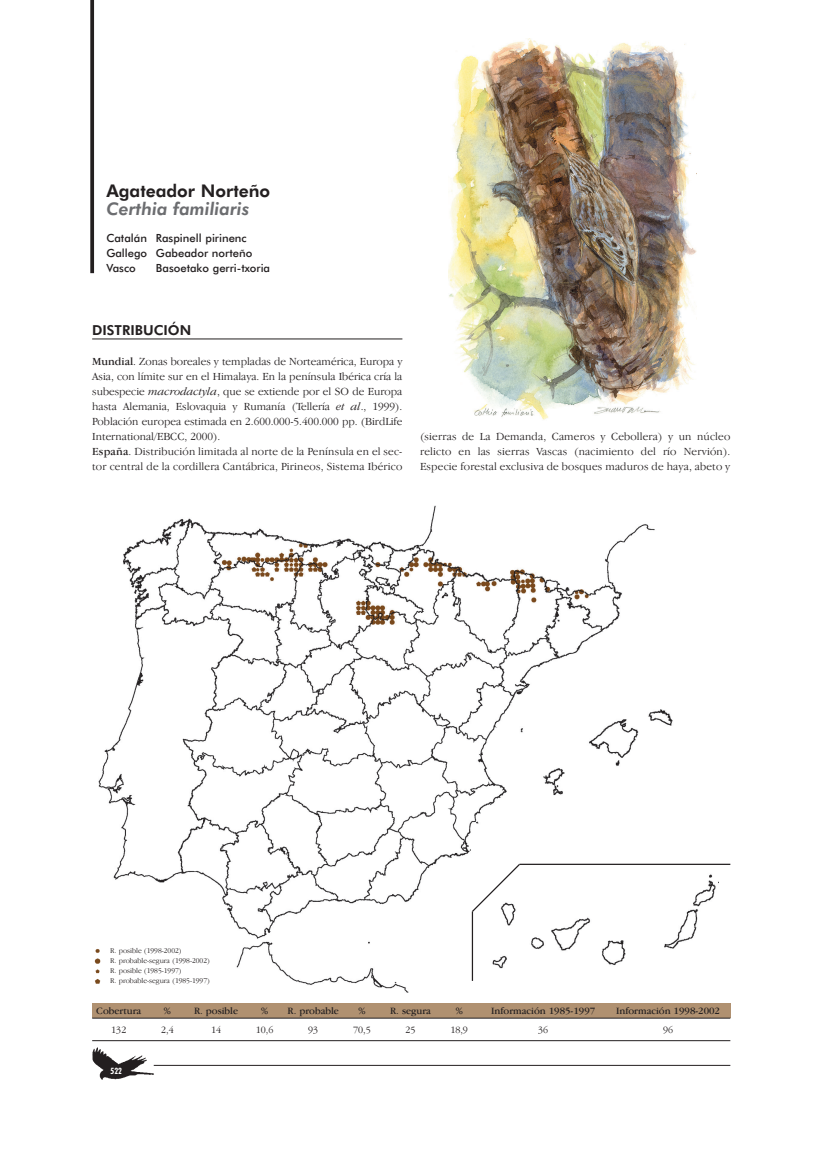
<style>
.page{position:relative;width:819px;height:1156px;background:#fff}
.page>*{position:absolute;margin:0;border:0;box-sizing:border-box;transform-origin:0 0}
.t1{font:italic 800 17.5px "Futura BT";color:#6c6d70}
.t2{font:800 17.5px "Futura BT";color:#231f20}
.t3{font:800 13.75px "Futura BT";color:#231f20}
.t4{font:300 11.25px/15px "Garamond IT Cby BT";color:#231f20}
.t5{font:500 11.25px/15px "Futura BT";color:#231f20}
.t6{font:10px "Garamond IT Cby BT";color:#231f20}
.t7{font:300 10px "Garamond IT Cby BT";color:#231f20}
.t8{font:700 condensed 8.75px "Futura BT";color:#fff}
.t9{font:300 7.5px/10px "Garamond IT Cby BT";color:#231f20}
.s1{font-weight:400}
.s2{font-style:italic}
</style>
<div class="page">
<img style="left:448px;top:39px;width:248px;height:381px">
<img style="left:98px;top:505px;width:620px;height:487px">
<div style="left:92px;top:1002px;width:638px;height:15px;background:#b09171"></div>
<hr style="left:92px;top:1017px;width:638px;height:1px;background:#231f20">
<hr style="left:92px;top:1040px;width:638px;height:1px;background:#231f20">
<img style="left:94px;top:944px;width:14px;height:41px">
<hr style="left:472px;top:911px;width:1px;height:69px;background:#231f20">
<svg style="left:470px;top:862px;width:51px;height:51px"></svg>
<hr style="left:519px;top:863px;width:211px;height:1px;background:#231f20">
<hr style="left:92px;top:338px;width:310px;height:1px;background:#231f20">
<svg style="left:90px;top:0;width:4px;height:273px"></svg>
<img style="left:92px;top:1047px;width:68px;height:33px">
<hr style="left:154px;top:1064px;width:576px;height:1px;background:#231f20">
<h1 class="t2" style="left:106px;top:184px;width:165px">Agateador Norteño</h1>
<h1 class="t1" style="left:106px;top:202px;width:145px">Certhia familiaris</h1>
<p class="t5" style="left:106px;top:232px;width:147px">Catalán Raspinell pirinenc<br>Gallego Gabeador norteño<br>Vasco</p>
<p class="t5" style="left:156px;top:262px;width:116px">Basoetako gerri-txoria</p>
<p class="t3" style="left:92px;top:324px;width:101px">DISTRIBUCIÓN</p>
<p class="t4" style="left:92px;top:355px;width:312px"><span class="s1">Mundial</span>. Zonas boreales y templadas de Norteamérica, Europa y Asia, con límite sur en el Himalaya. En la península Ibérica cría la subespecie <span class="s2">macrodactyla</span>, que se extiende por el SO de Europa hasta Alemania, Eslovaquia y Rumanía (Tellería <span class="s2">et al</span>., 1999).<br>Población europea estimada en 2.600.000-5.400.000 pp. (BirdLife International/EBCC, 2000).<br><span class="s1">España</span>. Distribución limitada al norte de la Península en el sec&shy;tor central de la cordillera Cantábrica, Pirineos, Sistema Ibérico</p>
<p class="t4" style="left:420px;top:430px;width:312px;text-align:justify">(sierras de La Demanda, Cameros y Cebollera) y un núcleo relicto en las sierras Vascas (nacimiento del río Nervión).<br>Especie forestal exclusiva de bosques maduros de haya, abeto y</p>
<p class="t9" style="left:110px;top:946px;width:101px">R. posible (1998-2002)<br>R. probable-segura (1998-2002)<br>R. posible (1985-1997)<br>R. probable-segura (1985-1997)</p>
<p class="t6" style="left:96px;top:1007px;width:46px">Cobertura</p>
<p class="t7" style="left:111px;top:1025px;width:17px">132</p>
<p class="t8" style="left:110px;top:1066px;width:13px">522</p>
<p class="t6" style="left:164px;top:1007px;width:9px">%</p>
<p class="t7" style="left:161px;top:1025px;width:14px">2,4</p>
<p class="t6" style="left:194px;top:1007px;width:46px">R. posible</p>
<p class="t7" style="left:211px;top:1025px;width:12px">14</p>
<p class="t6" style="left:261px;top:1007px;width:9px">%</p>
<p class="t7" style="left:256px;top:1025px;width:19px">10,6</p>
<p class="t6" style="left:287px;top:1007px;width:53px">R. probable</p>
<p class="t7" style="left:308px;top:1025px;width:12px">93</p>
<p class="t6" style="left:358px;top:1007px;width:9px">%</p>
<p class="t7" style="left:353px;top:1025px;width:19px">70,5</p>
<p class="t6" style="left:390px;top:1007px;width:42px">R. segura</p>
<p class="t7" style="left:405px;top:1025px;width:12px">25</p>
<p class="t6" style="left:455px;top:1007px;width:9px">%</p>
<p class="t7" style="left:450px;top:1025px;width:19px">18,9</p>
<p class="t6" style="left:491px;top:1007px;width:105px">Información 1985-1997</p>
<p class="t7" style="left:538px;top:1025px;width:12px">36</p>
<p class="t6" style="left:616px;top:1007px;width:105px">Información 1998-2002</p>
<p class="t7" style="left:663px;top:1025px;width:12px">96</p>
</div>
